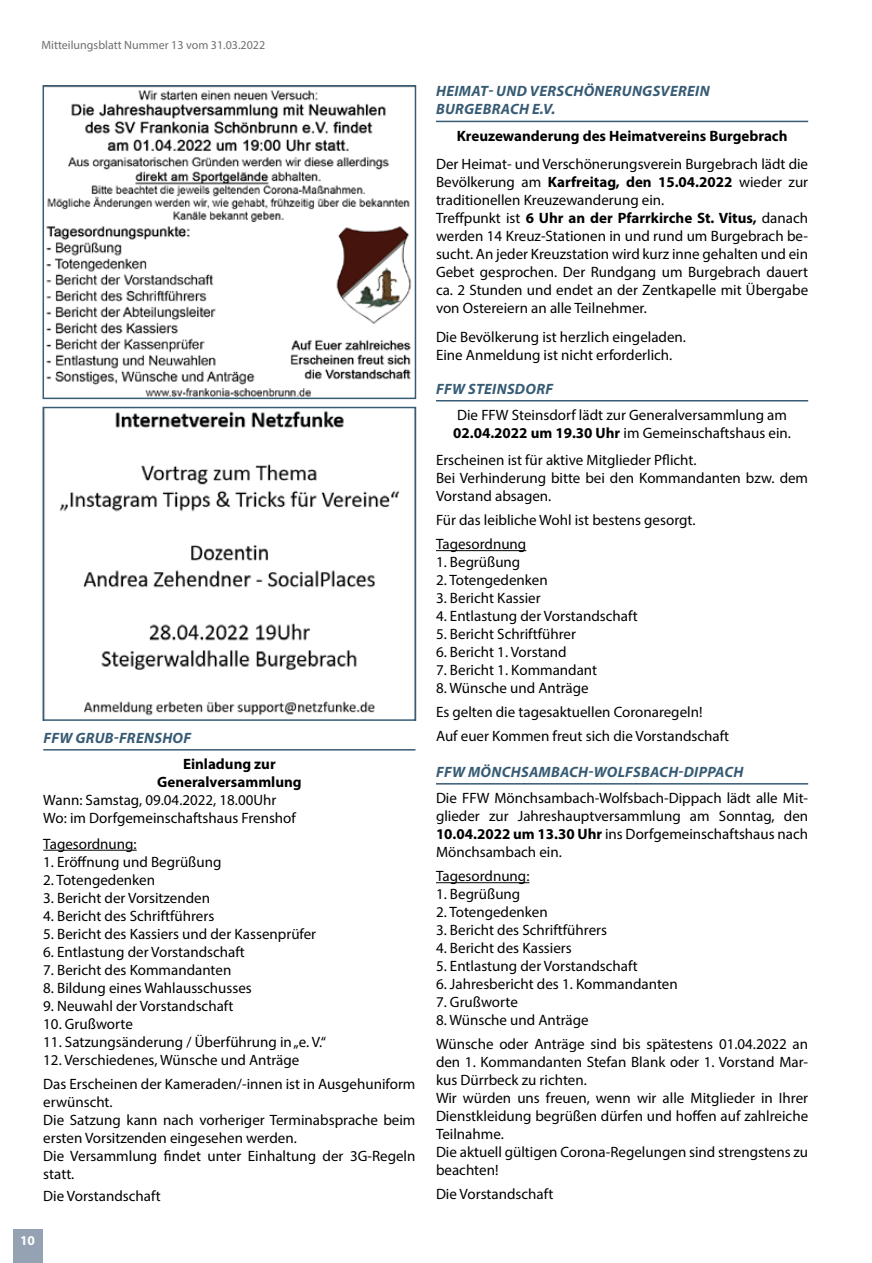
<style>
.page{position:relative;width:872px;height:1263px;background:#fff}
.page>*{position:absolute;margin:0;border:0;box-sizing:border-box;transform-origin:0 0}
.t1{font:15px/18px "Myriad Pro";color:#000}
.t2{font:italic 700 15px/18px "Myriad Pro";letter-spacing:.02em;color:#375b74}
.t3{font:700 15px/18px "Myriad Pro";color:#000;text-align:center}
.t4{font:700 13.5px "Myriad Pro";color:#fff}
.t5{font:12px "Myriad Pro";color:#706f6f}
.s1{font-weight:700}
</style>
<div class="page">
<hr style="left:871px;top:0;width:1px;height:778px;background:#ededed">
<img style="left:46px;top:90px;width:366px;height:306px">
<div style="left:43px;top:85px;width:373px;height:314px;border:2px solid #375b74"></div>
<hr style="left:436px;top:783px;width:372px;height:1px;background:#375b74">
<hr style="left:436px;top:882px;width:93px;height:1px;background:#000">
<hr style="left:436px;top:121px;width:372px;height:1px;background:#375b74">
<img style="left:59px;top:411px;width:341px;height:305px">
<div style="left:43px;top:407px;width:373px;height:314px;border:2px solid #375b74"></div>
<hr style="left:436px;top:400px;width:372px;height:1px;background:#375b74">
<hr style="left:436px;top:550px;width:90px;height:1px;background:#000">
<hr style="left:43px;top:749px;width:372px;height:1px;background:#375b74">
<hr style="left:43px;top:850px;width:94px;height:1px;background:#000">
<div style="left:13px;top:1229px;width:30px;height:34px;background:#95a2b3"></div>
<p class="t5" style="left:41px;top:38px;width:225px">Mitteilungsblatt Nummer 13 vom 31.03.2022</p>
<p class="t2" style="left:436px;top:82px;width:275px">HEIMAT- UND VERSCHÖNERUNGSVEREIN<br>BURGEBRACH E.V.</p>
<p class="t3" style="left:456px;top:126px;width:332px">Kreuzewanderung des Heimatvereins Burgebrach</p>
<p class="t1" style="left:436px;top:155px;width:374px">Der Heimat- und Verschönerungsverein Burgebrach lädt die Bevölkerung am <span class="s1">Karfreitag, den 15.04.2022</span> wieder zur traditionellen Kreuzewanderung ein.<br>Treffpunkt ist <span class="s1">6 Uhr an der Pfarrkirche St. Vitus,</span> danach werden 14 Kreuz-Stationen in und rund um Burgebrach be&shy;sucht. An jeder Kreuzstation wird kurz inne gehalten und ein Gebet gesprochen. Der Rundgang um Burgebrach dauert ca. 2 Stunden und endet an der Zentkapelle mit Übergabe von Ostereiern an alle Teilnehmer.</p>
<p class="t1" style="left:436px;top:328px;width:251px">Die Bevölkerung ist herzlich eingeladen.<br>Eine Anmeldung ist nicht erforderlich.</p>
<p class="t2" style="left:436px;top:379px;width:118px">FFW STEINSDORF</p>
<p class="t1" style="left:453px;top:406px;width:339px">Die FFW Steinsdorf lädt zur Generalversammlung am<br><span class="s1">02.04.2022 um 19.30 Uhr</span> im Gemeinschaftshaus ein.</p>
<p class="t1" style="left:436px;top:451px;width:374px">Erscheinen ist für aktive Mitglieder Pflicht.<br>Bei Verhinderung bitte bei den Kommandanten bzw. dem<br>Vorstand absagen.</p>
<p class="t1" style="left:436px;top:508px;width:261px;line-height:24px">Für das leibliche Wohl ist bestens gesorgt.<br>Tagesordnung</p>
<p class="t1" style="left:436px;top:553px;width:86px">1. Begrüßung</p>
<p class="t1" style="left:436px;top:571px;width:113px">2. Totengedenken</p>
<p class="t1" style="left:436px;top:589px;width:106px">3. Bericht Kassier</p>
<p class="t1" style="left:436px;top:607px;width:203px">4. Entlastung der Vorstandschaft</p>
<p class="t1" style="left:436px;top:625px;width:141px">5. Bericht Schriftführer</p>
<p class="t1" style="left:436px;top:643px;width:132px">6. Bericht 1. Vorstand</p>
<p class="t1" style="left:436px;top:661px;width:163px">7. Bericht 1. Kommandant</p>
<p class="t1" style="left:436px;top:676px;width:268px;line-height:24px">8. Wünsche und Anträge<br>Es gelten die tagesaktuellen Coronaregeln!</p>
<p class="t2" style="left:43px;top:728px;width:149px">FFW GRUB-FRENSHOF</p>
<p class="t1" style="left:436px;top:727px;width:295px">Auf euer Kommen freut sich die Vorstandschaft</p>
<p class="t3" style="left:157px;top:755px;width:146px">Einladung zur<br>Generalversammlung</p>
<p class="t1" style="left:43px;top:791px;width:254px">Wann: Samstag, 09.04.2022, 18.00Uhr<br>Wo: im Dorfgemeinschaftshaus Frenshof</p>
<p class="t1" style="left:43px;top:834px;width:95px">Tagesordnung:</p>
<p class="t1" style="left:43px;top:852px;width:180px">1. Eröffnung und Begrüßung</p>
<p class="t1" style="left:43px;top:870px;width:113px">2. Totengedenken</p>
<p class="t1" style="left:43px;top:888px;width:168px">3. Bericht der Vorsitzenden</p>
<p class="t1" style="left:43px;top:906px;width:172px">4. Bericht des Schriftführers</p>
<p class="t1" style="left:43px;top:924px;width:274px">5. Bericht des Kassiers und der Kassenprüfer</p>
<p class="t1" style="left:43px;top:942px;width:203px">6. Entlastung der Vorstandschaft</p>
<p class="t1" style="left:43px;top:960px;width:189px">7. Bericht des Kommandanten</p>
<p class="t1" style="left:43px;top:978px;width:210px">8. Bildung eines Wahlausschusses</p>
<p class="t1" style="left:43px;top:996px;width:192px">9. Neuwahl der Vorstandschaft</p>
<p class="t1" style="left:43px;top:1014px;width:91px">10. Grußworte</p>
<p class="t1" style="left:43px;top:1032px;width:284px">11. Satzungsänderung / Überführung in „e. V.“</p>
<p class="t1" style="left:43px;top:1047px;width:374px;line-height:24px">12. Verschiedenes, Wünsche und Anträge<br>Das Erscheinen der Kameraden/-innen ist in Ausgehuniform</p>
<p class="t1" style="left:43px;top:1092px;width:374px">erwünscht.<br>Die Satzung kann nach vorheriger Terminabsprache beim ersten Vorsitzenden eingesehen werden.<br>Die Versammlung findet unter Einhaltung der 3G-Regeln statt.</p>
<p class="t1" style="left:43px;top:1187px;width:119px">Die Vorstandschaft</p>
<p class="t2" style="left:436px;top:762px;width:309px">FFW MÖNCHSAMBACH-WOLFSBACH-DIPPACH</p>
<p class="t1" style="left:436px;top:789px;width:374px;text-align:justify">Die FFW Mönchsambach-Wolfsbach-Dippach lädt alle Mit&shy;glieder zur Jahreshauptversammlung am Sonntag, den <span class="s1">10.04.2022 um 13.30 Uhr</span> ins Dorfgemeinschaftshaus nach Mönchsambach ein.</p>
<p class="t1" style="left:436px;top:867px;width:95px">Tagesordnung:</p>
<p class="t1" style="left:436px;top:885px;width:86px">1. Begrüßung</p>
<p class="t1" style="left:436px;top:903px;width:113px">2. Totengedenken</p>
<p class="t1" style="left:436px;top:921px;width:172px">3. Bericht des Schriftführers</p>
<p class="t1" style="left:436px;top:939px;width:137px">4. Bericht des Kassiers</p>
<p class="t1" style="left:436px;top:957px;width:203px">5. Entlastung der Vorstandschaft</p>
<p class="t1" style="left:436px;top:975px;width:243px">6. Jahresbericht des 1. Kommandanten</p>
<p class="t1" style="left:436px;top:993px;width:83px">7. Grußworte</p>
<p class="t1" style="left:436px;top:1008px;width:374px;line-height:24px">8. Wünsche und Anträge<br>Wünsche oder Anträge sind bis spätestens 01.04.2022 an</p>
<p class="t1" style="left:436px;top:1053px;width:374px">den 1. Kommandanten Stefan Blank oder 1. Vorstand Mar&shy;kus Dürrbeck zu richten.<br>Wir würden uns freuen, wenn wir alle Mitglieder in Ihrer Dienstkleidung begrüßen dürfen und hoffen auf zahlreiche Teilnahme.<br>Die aktuell gültigen Corona-Regelungen sind strengstens zu beachten!</p>
<p class="t1" style="left:436px;top:1185px;width:119px">Die Vorstandschaft</p>
<p class="t4" style="left:20px;top:1231px;width:16px">10</p>
</div>
